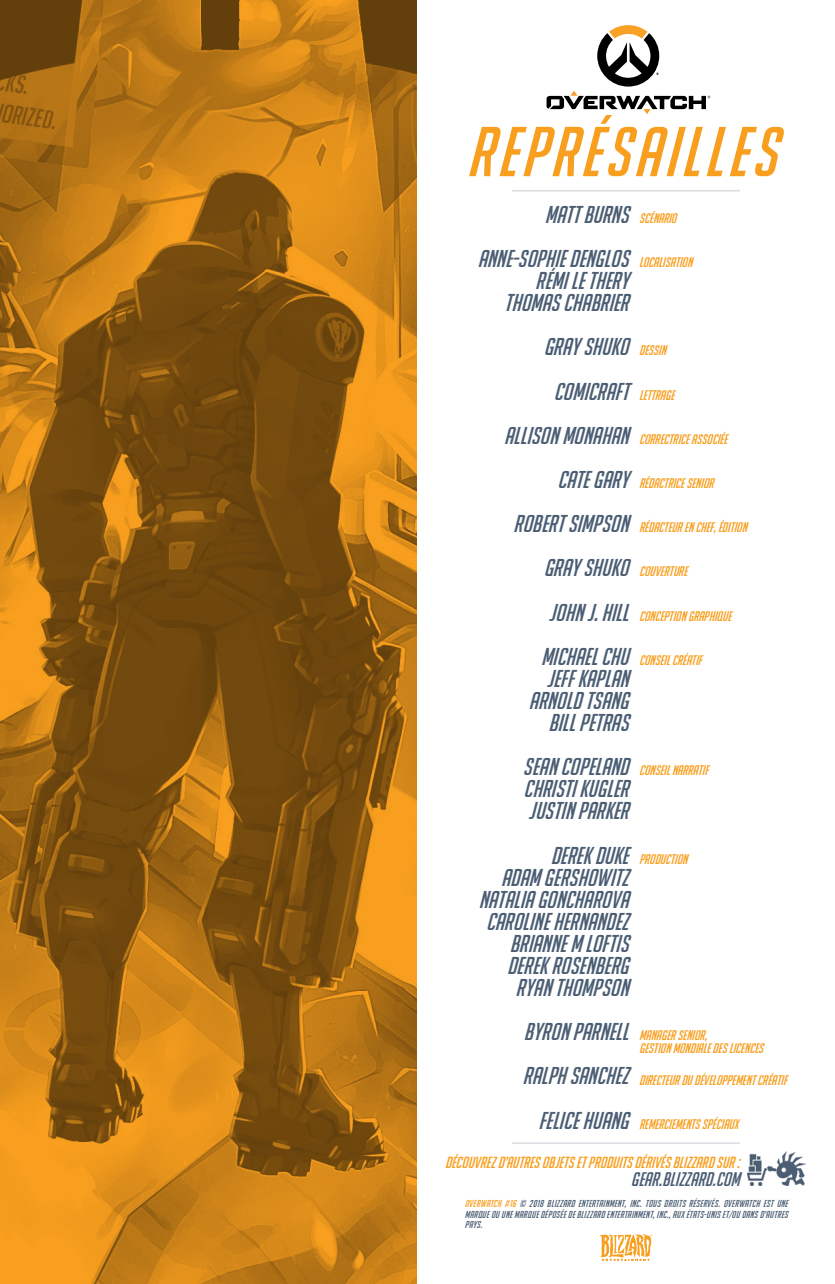
<style>
.page{position:relative;width:835px;height:1284px;background:#fff}
.page>*{position:absolute;margin:0;border:0;box-sizing:border-box;transform-origin:0 0}
.t1{font:italic 68.6px "Big Noodle Too";letter-spacing:.06em;color:#f89f1f}
.t2{font:italic 23.8px "Big Noodle Too";color:#4b5e74}
.t3{font:italic 19.25px "Big Noodle Too";color:#4b5e74}
.t4{font:italic 15.75px "Big Noodle Too";color:#f89f1f}
.t5{font:italic 13.65px "Big Noodle Too";color:#f89f1f}
.t6{font:italic 9.8px/10.5px "Big Noodle Too";letter-spacing:.03em;color:#4b5e74;text-align:justify}
.s1{color:#f89f1f}
</style>
<div class="page">
<img style="left:0;top:0;width:417px;height:1284px">
<hr style="left:513px;top:190px;width:226px;height:2px;background:#4b5e74">
<hr style="left:513px;top:1142px;width:226px;height:2px;background:#4b5e74">
<svg style="left:546px;top:25px;width:164px;height:89px"></svg>
<svg style="left:600px;top:1234px;width:52px;height:26px"></svg>
<img style="left:747px;top:1152px;width:58px;height:33px">
<p class="t1" style="left:466px;top:115px;width:311px">REPRÉSAILLES</p>
<p class="t2" style="left:545px;top:202px;width:85px">MATT BURNS</p>
<p class="t2" style="left:478px;top:246px;width:152px">ANNE-SOPHIE DENGLOS</p>
<p class="t2" style="left:535px;top:268px;width:95px">RÉMI LE THERY</p>
<p class="t2" style="left:504px;top:290px;width:126px">THOMAS CHABRIER</p>
<p class="t2" style="left:544px;top:334px;width:86px">GRAY SHUKO</p>
<p class="t2" style="left:554px;top:378px;width:76px">COMICRAFT</p>
<p class="t2" style="left:504px;top:422px;width:126px">ALLISON MONAHAN</p>
<p class="t2" style="left:557px;top:467px;width:73px">CATE GARY</p>
<p class="t2" style="left:513px;top:511px;width:116px">ROBERT SIMPSON</p>
<p class="t2" style="left:544px;top:555px;width:86px">GRAY SHUKO</p>
<p class="t2" style="left:549px;top:599px;width:81px">JOHN J. HILL</p>
<p class="t2" style="left:541px;top:643px;width:89px">MICHAEL CHU</p>
<p class="t2" style="left:547px;top:665px;width:83px">JEFF KAPLAN</p>
<p class="t2" style="left:529px;top:687px;width:101px">ARNOLD TSANG</p>
<p class="t2" style="left:548px;top:709px;width:82px">BILL PETRAS</p>
<p class="t2" style="left:523px;top:754px;width:107px">SEAN COPELAND</p>
<p class="t2" style="left:524px;top:776px;width:106px">CHRISTI KUGLER</p>
<p class="t2" style="left:528px;top:798px;width:101px">JUSTIN PARKER</p>
<p class="t2" style="left:551px;top:842px;width:79px">DEREK DUKE</p>
<p class="t2" style="left:501px;top:864px;width:129px">ADAM GERSHOWITZ</p>
<p class="t2" style="left:479px;top:886px;width:151px">NATALIA GONCHAROVA</p>
<p class="t2" style="left:486px;top:908px;width:144px">CAROLINE HERNANDEZ</p>
<p class="t2" style="left:510px;top:930px;width:120px">BRIANNE M LOFTIS</p>
<p class="t2" style="left:507px;top:952px;width:123px">DEREK ROSENBERG</p>
<p class="t2" style="left:515px;top:974px;width:114px">RYAN THOMPSON</p>
<p class="t2" style="left:524px;top:1019px;width:106px">BYRON PARNELL</p>
<p class="t2" style="left:523px;top:1063px;width:107px">RALPH SANCHEZ</p>
<p class="t2" style="left:538px;top:1107px;width:92px">FELICE HUANG</p>
<p class="t5" style="left:639px;top:211px;width:39px">SCÉNARIO</p>
<p class="t5" style="left:639px;top:255px;width:55px">LOCALISATION</p>
<p class="t5" style="left:639px;top:343px;width:28px">DESSIN</p>
<p class="t5" style="left:639px;top:387px;width:37px">LETTRAGE</p>
<p class="t5" style="left:639px;top:431px;width:90px">CORRECTRICE ASSOCIÉE</p>
<p class="t5" style="left:639px;top:476px;width:76px">RÉDACTRICE SENIOR</p>
<p class="t5" style="left:639px;top:520px;width:109px">RÉDACTEUR EN CHEF, ÉDITION</p>
<p class="t5" style="left:639px;top:564px;width:50px">COUVERTURE</p>
<p class="t5" style="left:639px;top:608px;width:94px">CONCEPTION GRAPHIQUE</p>
<p class="t5" style="left:639px;top:652px;width:64px">CONSEIL CRÉATIF</p>
<p class="t5" style="left:639px;top:763px;width:71px">CONSEIL NARRATIF</p>
<p class="t5" style="left:639px;top:851px;width:50px">PRODUCTION</p>
<p class="t5" style="left:639px;top:1028px;width:69px">MANAGER SENIOR,</p>
<p class="t5" style="left:639px;top:1040px;width:126px">GESTION MONDIALE DES LICENCES</p>
<p class="t5" style="left:639px;top:1073px;width:149px">DIRECTEUR DU DÉVELOPPEMENT CRÉATIF</p>
<p class="t5" style="left:639px;top:1117px;width:101px">REMERCIEMENTS SPÉCIAUX</p>
<p class="t4" style="left:445px;top:1154px;width:296px">DÉCOUVREZ D’AUTRES OBJETS ET PRODUITS DÉRIVÉS BLIZZARD SUR :</p>
<p class="t3" style="left:631px;top:1168px;width:110px">GEAR.BLIZZARD.COM</p>
<p class="t6" style="left:465px;top:1198px;width:324px"><span class="s1">OVERWATCH #16</span> © 2018 BLIZZARD ENTERTAINMENT, INC. TOUS DROITS RÉSERVÉS. OVERWATCH EST UNE MARQUE OU UNE MARQUE DÉPOSÉE DE BLIZZARD ENTERTAINMENT, INC., AUX ÉTATS-UNIS ET/OU DANS D’AUTRES PAYS.</p>
</div>
